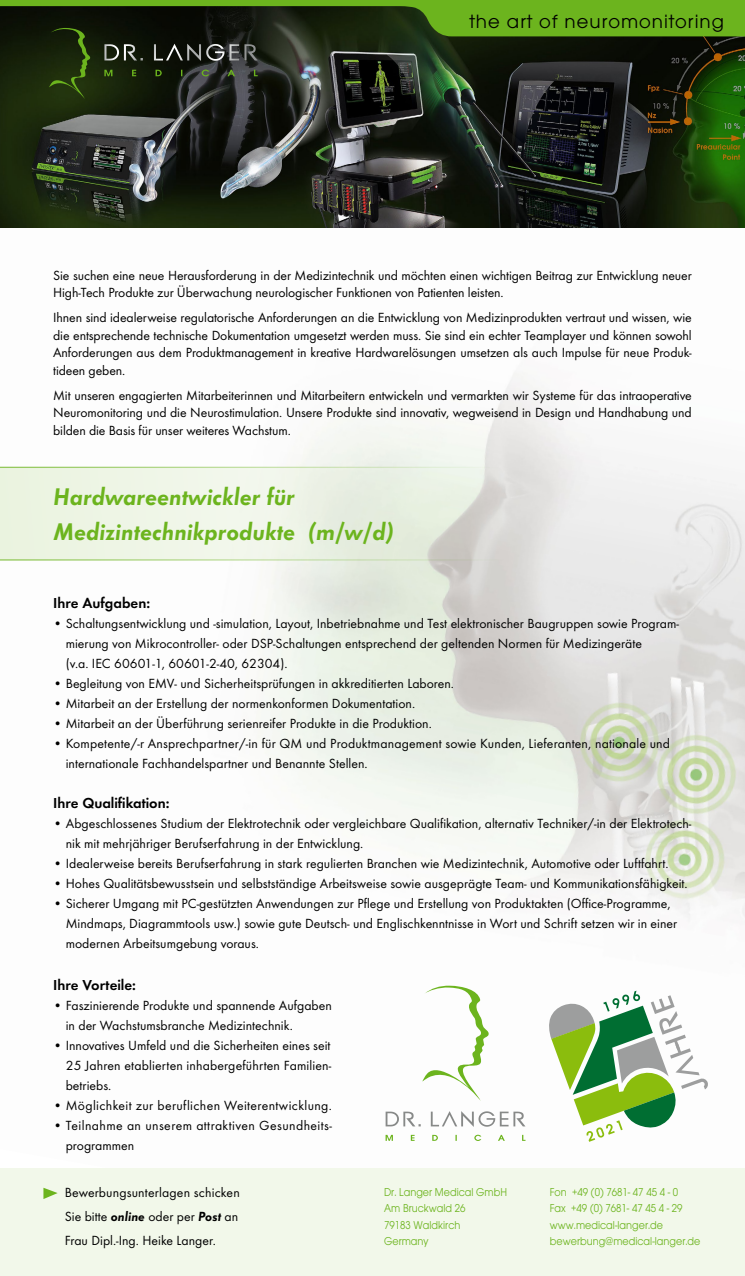
<style>
.page{position:relative;width:745px;height:1276px;background:#fff}
.page>*{position:absolute;margin:0;border:0;box-sizing:border-box;transform-origin:0 0}
.t1{font:italic 600 25px/35px "Futura T";color:#6cb41e}
.t2{font:20px "Avant Garde Gothic Itc T";letter-spacing:.05em;color:#000}
.t3{font:600 15px "Futura T";color:#000}
.t4{font:13.75px/20px "Futura T";color:#000}
.t5{font:13.75px/20px "Futura T";letter-spacing:.03em;color:#000}
.t6{font:13.75px "Futura T";letter-spacing:.025em;color:#000}
.t7{font:11.88px/16.2px "Avant Garde Gothic Itc T";color:#6cb41e;scale:.9 1}
.s1{font-weight:600;font-style:italic}
</style>
<div class="page">
<img style="left:0;top:373px;width:744px;height:769px">
<svg style="left:0;top:467px;width:519px;height:93px;background:#e8eee1"></svg>
<img style="left:0;top:99px;width:744px;height:129px">
<div style="left:0;top:1168px;width:744px;height:108px;background:#f2f8ea"></div>
<svg style="left:0;top:0;width:744px;height:99px;background:#2d4217"></svg>
<img style="left:124px;top:44px;width:133px;height:17px">
<svg style="left:43px;top:1187px;width:15px;height:12px"></svg>
<svg style="left:385px;top:1111px;width:140px;height:16px"></svg>
<svg style="left:385px;top:1134px;width:140px;height:7px"></svg>
<svg style="left:422px;top:985px;width:67px;height:116px"></svg>
<svg style="left:548px;top:990px;width:160px;height:151px"></svg>
<h2 class="t2" style="left:469px;top:9px;width:256px">the art of neuromonitoring</h2>
<p class="t4" style="left:53px;top:266px;width:639px;line-height:17.5px">Sie suchen eine neue Herausforderung in der Medizintechnik und möchten einen wichtigen Beitrag zur Entwicklung neuer<br>High-Tech Produkte zur Überwachung neurologischer Funktionen von Patienten leisten.</p>
<p class="t4" style="left:53px;top:309px;width:639px;line-height:17.5px;text-align:justify">Ihnen sind idealerweise regulatorische Anforderungen an die Entwicklung von Medizinprodukten vertraut und wissen, wie die entsprechende technische Dokumentation umgesetzt werden muss. Sie sind ein echter Teamplayer und können sowohl Anforderungen aus dem Produktmanagement in kreative Hardwarelösungen umsetzen als auch Impulse für neue Produk&shy;tideen geben.</p>
<p class="t4" style="left:53px;top:386px;width:639px;line-height:17.5px;text-align:justify">Mit unseren engagierten Mitarbeiterinnen und Mitarbeitern entwickeln und vermarkten wir Systeme für das intraoperative Neuromonitoring und die Neurostimulation. Unsere Produkte sind innovativ, wegweisend in Design und Handhabung und bilden die Basis für unser weiteres Wachstum.</p>
<h1 class="t1" style="left:53px;top:479px;width:342px">Hardwareentwickler für<br>Medizintechnikprodukte (m/w/d)</h1>
<p class="t3" style="left:53px;top:593px;width:98px">Ihre Aufgaben:</p>
<p class="t4" style="left:66px;top:613px;width:614px;text-indent:-12px">• Schaltungsentwicklung und -simulation, Layout, Inbetriebnahme und Test elektronischer Baugruppen sowie Program&shy;mierung von Mikrocontroller- oder DSP-Schaltungen entsprechend der geltenden Normen für Medizingeräte<br>(v.a. IEC 60601-1, 60601-2-40, 62304).</p>
<p class="t4" style="left:53px;top:673px;width:402px">• Begleitung von EMV- und Sicherheitsprüfungen in akkreditierten Laboren.</p>
<p class="t4" style="left:53px;top:693px;width:363px">• Mitarbeit an der Erstellung der normenkonformen Dokumentation.</p>
<p class="t4" style="left:53px;top:713px;width:380px">• Mitarbeit an der Überführung serienreifer Produkte in die Produktion.</p>
<p class="t4" style="left:66px;top:733px;width:605px;text-indent:-12px">• Kompetente/-r Ansprechpartner/-in für QM und Produktmanagement sowie Kunden, Lieferanten, nationale und internationale Fachhandelspartner und Benannte Stellen.</p>
<p class="t3" style="left:53px;top:793px;width:118px">Ihre Qualifikation:</p>
<p class="t4" style="left:66px;top:813px;width:626px;text-indent:-12px">• Abgeschlossenes Studium der Elektrotechnik oder vergleichbare Qualifikation, alternativ Techniker/-in der Elektrotech&shy;nik mit mehrjähriger Berufserfahrung in der Entwicklung.</p>
<p class="t4" style="left:53px;top:853px;width:616px">• Idealerweise bereits Berufserfahrung in stark regulierten Branchen wie Medizintechnik, Automotive oder Luftfahrt.</p>
<p class="t4" style="left:53px;top:873px;width:635px">• Hohes Qualitätsbewusstsein und selbstständige Arbeitsweise sowie ausgeprägte Team- und Kommunikationsfähigkeit.</p>
<p class="t4" style="left:66px;top:893px;width:612px;text-indent:-12px">• Sicherer Umgang mit PC-gestützten Anwendungen zur Pflege und Erstellung von Produktakten (Office-Programme,<br>Mindmaps, Diagrammtools usw.) sowie gute Deutsch- und Englischkenntnisse in Wort und Schrift setzen wir in einer modernen Arbeitsumgebung voraus.</p>
<p class="t3" style="left:53px;top:976px;width:84px">Ihre Vorteile:</p>
<p class="t4" style="left:66px;top:995px;width:267px;text-indent:-12px">• Faszinierende Produkte und spannende Aufgaben in der Wachstumsbranche Medizintechnik.</p>
<p class="t4" style="left:66px;top:1035px;width:267px;text-align:justify;text-indent:-12px">• Innovatives Umfeld und die Sicherheiten eines seit 25 Jahren etablierten inhabergeführten Familien&shy;betriebs.</p>
<p class="t6" style="left:53px;top:1097px;width:280px">• Möglichkeit zur beruflichen Weiterentwicklung.</p>
<p class="t5" style="left:66px;top:1115px;width:267px;text-indent:-12px">• Teilnahme an unserem attraktiven Gesundheits&shy;programmen</p>
<p class="t4" style="left:65px;top:1180px;width:176px;line-height:23.8px;text-align:justify">Bewerbungsunterlagen schicken Sie bitte <span class="s1">online</span> oder per <span class="s1">Post</span> an Frau Dipl.-Ing. Heike Langer.</p>
<p class="t7" style="left:549px;top:1183px;width:168px">Fon +49 (0) 7681- 47 45 4 - 0<br>Fax +49 (0) 7681- 47 45 4 - 29 www.medical-langer.de bewerbung@medical-langer.de</p>
<p class="t7" style="left:384px;top:1183px;width:138px">Dr. Langer Medical GmbH<br>Am Bruckwald 26<br>79183 Waldkirch<br>Germany</p>
</div>
